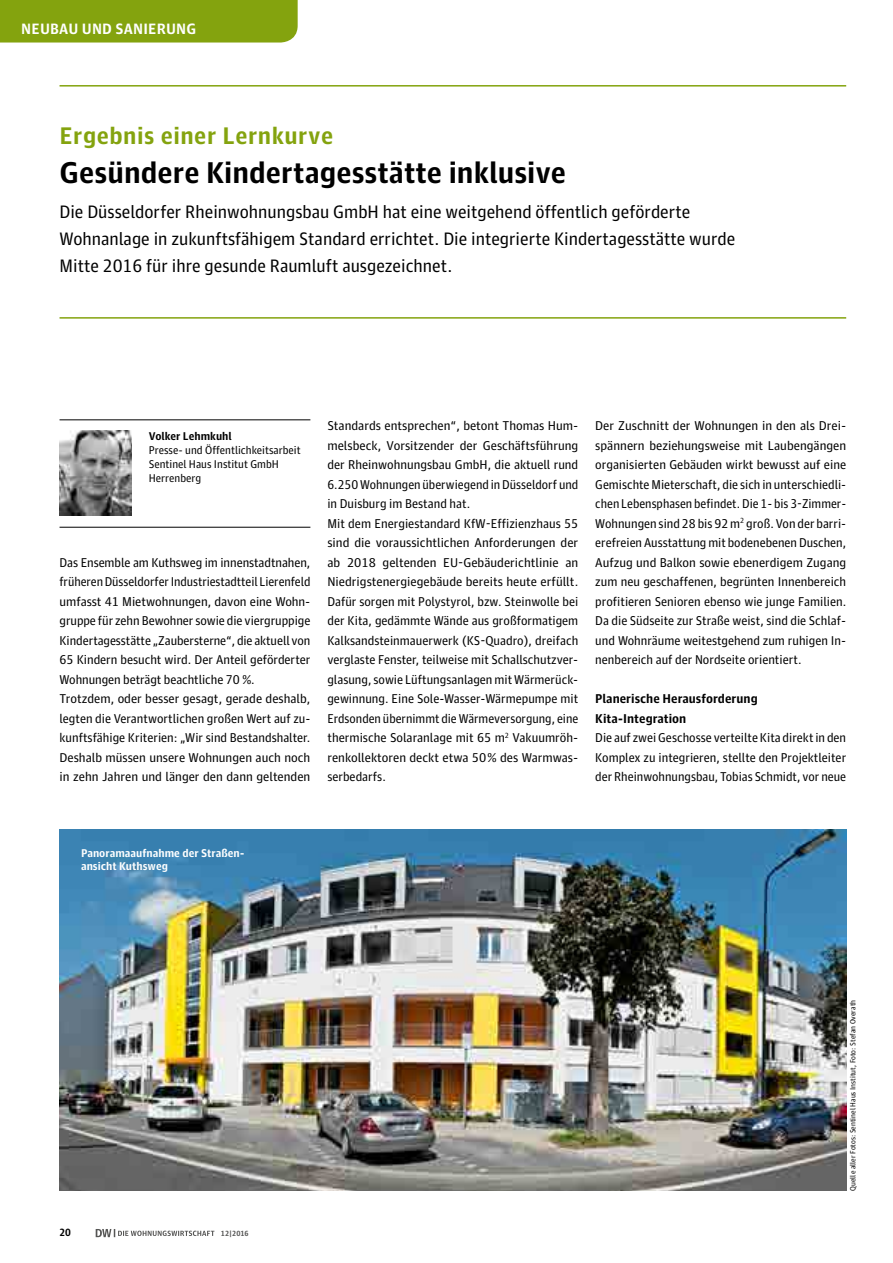
<style>
.page{position:relative;width:893px;height:1263px;background:#fff}
.page>*{position:absolute;margin:0;border:0;box-sizing:border-box;transform-origin:0 0}
.t1{font:700 30px "Guardian Agate Sans 1";color:#000}
.t2{font:700 24px "Guardian Agate Sans 1";letter-spacing:.02em;color:#84a30e}
.t3{font:18px/27px "Guardian Agate Sans 1";color:#000}
.t4{font:700 15px "Guardian Agate Sans 1";letter-spacing:.01em;color:#fff}
.t5{font:12.75px/19.5px "Guardian Agate Sans 1";color:#000}
.t6{font:700 12.75px/19.5px "Guardian Agate Sans 1";color:#000}
.t7{font:11.25px/14.2px "Guardian Agate Sans 1";color:#000}
.t8{font:700 11.25px/13.5px "Guardian Agate Sans 1";color:#fff}
.t9{font:700 11.25px "Guardian Agate Sans 1";color:#000}
.t10{font:700 10.5px "Guardian Agate Sans 1";color:#000}
.t11{font:7.5px "Guardian Agate Sans 1";color:#000}
.t12{font:700 7.5px "Guardian Agate Sans 1";color:#565655}
</style>
<div class="page">
<div style="left:0;top:0;width:298px;height:43px;background:#84a30e"></div>
<svg style="left:96px;top:1229px;width:118px;height:8px"></svg>
<img style="left:60px;top:830px;width:786px;height:361px">
<hr style="left:60px;top:85px;width:786px;height:2px;background:#84a30e">
<hr style="left:60px;top:317px;width:786px;height:2px;background:#84a30e">
<img style="left:60px;top:430px;width:72px;height:85px">
<hr style="left:60px;top:527px;width:250px;height:1px;background:#000">
<hr style="left:60px;top:419px;width:250px;height:1px;background:#000">
<p class="t4" style="left:21px;top:18px;width:177px">NEUBAU UND SANIERUNG</p>
<h2 class="t2" style="left:60px;top:119px;width:275px">Ergebnis einer Lernkurve</h2>
<h1 class="t1" style="left:60px;top:152px;width:508px">Gesündere Kindertagesstätte inklusive</h1>
<h3 class="t3" style="left:60px;top:197px;width:677px">Die Düsseldorfer Rheinwohnungsbau GmbH hat eine weitgehend öffentlich geförderte<br>Wohnanlage in zukunftsfähigem Standard errichtet. Die integrierte Kindertagesstätte wurde<br>Mitte 2016 für ihre gesunde Raumluft ausgezeichnet.</h3>
<p class="t9" style="left:149px;top:428px;width:84px">Volker Lehmkuhl</p>
<p class="t7" style="left:149px;top:442px;width:153px">Presse- und Öffentlichkeitsarbeit<br>Sentinel Haus Institut GmbH<br>Herrenberg</p>
<p class="t5" style="left:60px;top:551px;width:252px">Das Ensemble am Kuthsweg im innenstadtnahen, früheren Düsseldorfer Industriestadtteil Lierenfeld umfasst 41 Mietwohnungen, davon eine Wohn&shy;gruppe für zehn Bewohner sowie die viergruppige Kindertagesstätte „Zaubersterne“, die aktuell von 65 Kindern besucht wird. Der Anteil geförderter Wohnungen beträgt beachtliche 70 %.<br>Trotzdem, oder besser gesagt, gerade deshalb, legten die Verantwortlichen großen Wert auf zu&shy;kunftsfähige Kriterien: „Wir sind Bestandshalter.<br>Deshalb müssen unsere Wohnungen auch noch in zehn Jahren und länger den dann geltenden</p>
<p class="t5" style="left:327px;top:415px;width:252px">Standards entsprechen“, betont Thomas Hum&shy;melsbeck, Vorsitzender der Geschäftsführung der Rheinwohnungsbau GmbH, die aktuell rund 6.250 Wohnungen überwiegend in Düsseldorf und in Duisburg im Bestand hat.<br>Mit dem Energiestandard KfW-Effizienzhaus 55 sind die voraussichtlichen Anforderungen der ab 2018 geltenden EU-Gebäuderichtlinie an Niedrigstenergiegebäude bereits heute erfüllt.<br>Dafür sorgen mit Polystyrol, bzw. Steinwolle bei der Kita, gedämmte Wände aus großformatigem Kalksandsteinmauerwerk (KS-Quadro), dreifach verglaste Fenster, teilweise mit Schallschutzver&shy;glasung, sowie Lüftungsanlagen mit Wärmerück&shy;gewinnung. Eine Sole-Wasser-Wärmepumpe mit Erdsonden übernimmt die Wärmeversorgung, eine thermische Solaranlage mit 65 m<sup>2</sup> Vakuumröh&shy;renkollektoren deckt etwa 50 % des Warmwas&shy;serbedarfs.</p>
<p class="t5" style="left:595px;top:415px;width:252px;text-align:justify">Der Zuschnitt der Wohnungen in den als Drei&shy;spännern beziehungsweise mit Laubengängen organisierten Gebäuden wirkt bewusst auf eine Gemischte Mieterschaft, die sich in unterschiedli&shy;chen Lebensphasen befindet. Die 1- bis 3-Zimmer-Wohnungen sind 28 bis 92 m<sup>2</sup> groß. Von der barri&shy;erefreien Ausstattung mit bodenebenen Duschen, Aufzug und Balkon sowie ebenerdigem Zugang zum neu geschaffenen, begrünten Innenbereich profitieren Senioren ebenso wie junge Familien.<br>Da die Südseite zur Straße weist, sind die Schlaf&shy;und Wohnräume weitestgehend zum ruhigen In&shy;nenbereich auf der Nordseite orientiert.</p>
<p class="t6" style="left:595px;top:688px;width:164px">Planerische Herausforderung<br>Kita-Integration</p>
<p class="t5" style="left:595px;top:727px;width:252px;text-align:justify">Die auf zwei Geschosse verteilte Kita direkt in den Komplex zu integrieren, stellte den Projektleiter der Rheinwohnungsbau, Tobias Schmidt, vor neue</p>
<p class="t8" style="left:81px;top:845px;width:165px">Panoramaaufnahme der Straßen&shy;ansicht Kuthsweg</p>
<p class="t10" style="left:60px;top:1225px;width:13px">20</p>
<p class="t12" style="left:221px;top:1228px;width:29px">12 | 2016</p>
<p class="t11" style="left:848px;top:1191px;width:192px;rotate:-90deg">Quelle aller Fotos: Sentinel Haus Institut, Foto: Stefan Overath</p>
</div>
